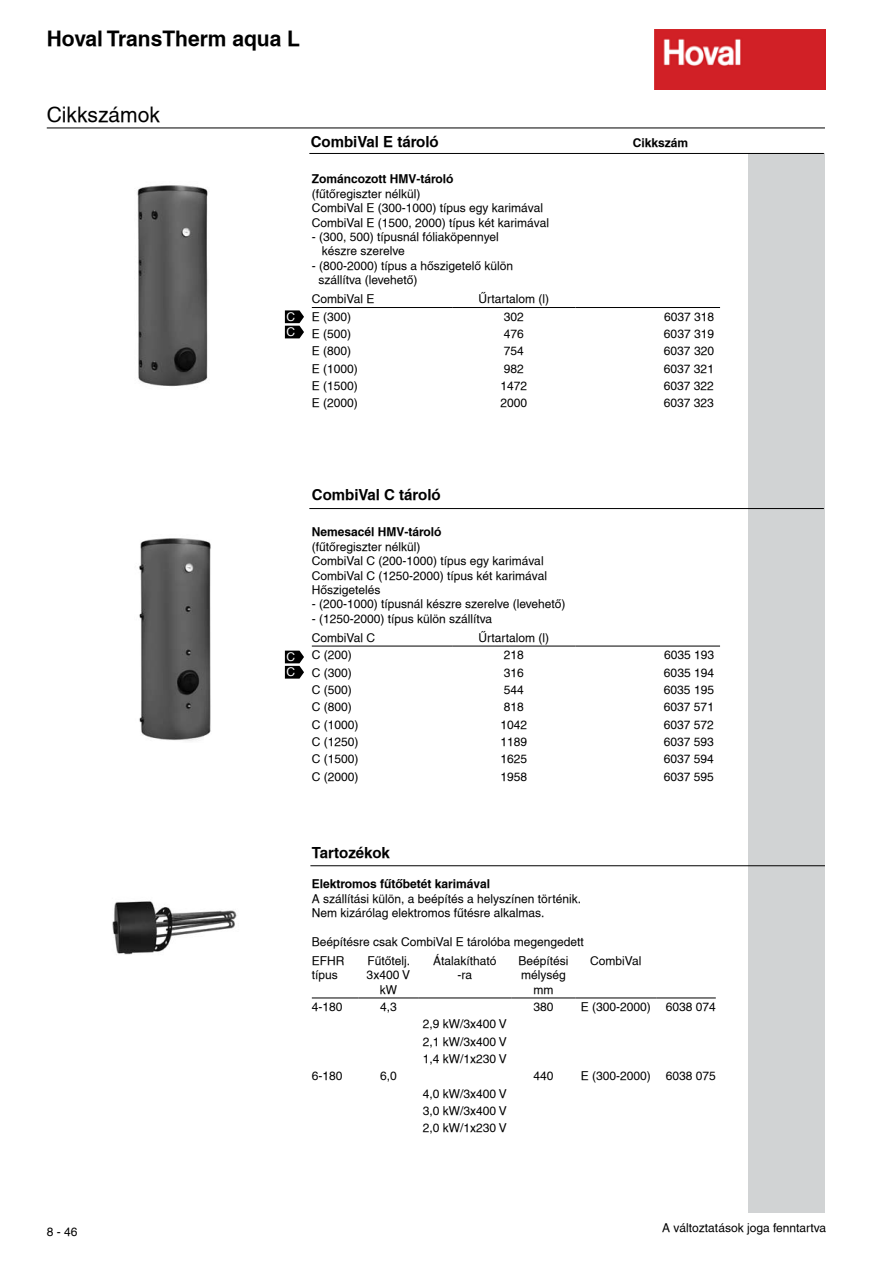
<style>
.page{position:relative;width:893px;height:1263px;background:#fff}
.page>*{position:absolute;margin:0;border:0;box-sizing:border-box;transform-origin:0 0}
.t1{font:700 21px "H Helvetica";color:#000}
.t2{font:21px "H Helvetica Normal";color:#000}
.t3{font:700 15px "H Helvetica";color:#000}
.t4{font:12px/14.4px "H Helvetica Normal";color:#000}
.t5{font:700 12px "H Helvetica";color:#000}
.t6{font:12px/15.3px "H Helvetica Normal";color:#fff}
</style>
<div class="page">
<hr style="left:47px;top:128px;width:778px;height:1px;background:#000">
<img style="left:655px;top:30px;width:170px;height:60px">
<div style="left:748px;top:153px;width:77px;height:1059px;background:#d1d3d4"></div>
<img style="left:137px;top:185px;width:71px;height:202px">
<hr style="left:312px;top:307px;width:140px;height:1px;background:#000">
<hr style="left:452px;top:307px;width:123px;height:1px;background:#000">
<hr style="left:575px;top:307px;width:145px;height:1px;background:#000">
<hr style="left:309px;top:508px;width:515px;height:1px;background:#000">
<img style="left:139px;top:538px;width:72px;height:203px">
<hr style="left:312px;top:646px;width:140px;height:1px;background:#000">
<hr style="left:452px;top:646px;width:123px;height:1px;background:#000">
<hr style="left:575px;top:646px;width:145px;height:1px;background:#000">
<hr style="left:310px;top:865px;width:515px;height:1px;background:#000">
<img style="left:112px;top:901px;width:125px;height:54px">
<hr style="left:312px;top:997px;width:47px;height:1px;background:#000">
<hr style="left:359px;top:997px;width:59px;height:1px;background:#000">
<hr style="left:418px;top:997px;width:94px;height:1px;background:#000">
<hr style="left:512px;top:997px;width:63px;height:1px;background:#000">
<hr style="left:575px;top:997px;width:81px;height:1px;background:#000">
<hr style="left:656px;top:997px;width:60px;height:1px;background:#000">
<svg style="left:285px;top:310px;width:19px;height:28px"></svg>
<svg style="left:285px;top:651px;width:19px;height:28px"></svg>
<hr style="left:309px;top:153px;width:515px;height:1px;background:#000">
<h1 class="t1" style="left:47px;top:25px;width:255px">Hoval TransTherm aqua L</h1>
<h1 class="t2" style="left:47px;top:102px;width:115px">Cikkszámok</h1>
<p class="t6" style="left:286px;top:309px;width:10px">C<br>C</p>
<p class="t3" style="left:311px;top:133px;width:129px">CombiVal E tároló</p>
<p class="t5" style="left:633px;top:136px;width:57px">Cikkszám</p>
<p class="t5" style="left:312px;top:172px;width:143px">Zománcozott HMV-tároló</p>
<p class="t4" style="left:312px;top:186px;width:239px">(fűtőregiszter nélkül)<br>CombiVal E (300-1000) típus egy karimával<br>CombiVal E (1500, 2000) típus két karimával</p>
<p class="t4" style="left:322px;top:229px;width:179px;text-indent:-10px">- (300, 500) típusnál fóliaköpennyel készre szerelve</p>
<p class="t4" style="left:318px;top:258px;width:196px;text-indent:-7px">- (800-2000) típus a hőszigetelő külön szállítva (levehető)</p>
<p class="t4" style="left:312px;top:292px;width:64px">CombiVal E</p>
<p class="t4" style="left:478px;top:292px;width:72px">Űrtartalom (l)</p>
<p class="t4" style="left:312px;top:309px;width:41px">E (300)</p>
<p class="t4" style="left:504px;top:309px;width:22px">302</p>
<p class="t4" style="left:664px;top:309px;width:52px">6037 318</p>
<p class="t4" style="left:312px;top:326px;width:41px">E (500)</p>
<p class="t4" style="left:504px;top:326px;width:22px">476</p>
<p class="t4" style="left:664px;top:326px;width:52px">6037 319</p>
<p class="t4" style="left:312px;top:344px;width:41px">E (800)</p>
<p class="t4" style="left:504px;top:344px;width:22px">754</p>
<p class="t4" style="left:664px;top:344px;width:52px">6037 320</p>
<p class="t4" style="left:312px;top:361px;width:48px">E (1000)</p>
<p class="t4" style="left:504px;top:361px;width:22px">982</p>
<p class="t4" style="left:664px;top:361px;width:52px">6037 321</p>
<p class="t4" style="left:312px;top:378px;width:48px">E (1500)</p>
<p class="t4" style="left:500px;top:378px;width:28px">1472</p>
<p class="t4" style="left:664px;top:378px;width:52px">6037 322</p>
<p class="t4" style="left:312px;top:396px;width:48px">E (2000)</p>
<p class="t4" style="left:500px;top:396px;width:28px">2000</p>
<p class="t4" style="left:664px;top:396px;width:52px">6037 323</p>
<p class="t6" style="left:286px;top:649px;width:10px">C<br>C</p>
<p class="t3" style="left:312px;top:486px;width:130px">CombiVal C tároló</p>
<p class="t5" style="left:312px;top:525px;width:131px">Nemesacél HMV-tároló</p>
<p class="t4" style="left:312px;top:539px;width:237px">(fűtőregiszter nélkül)<br>CombiVal C (200-1000) típus egy karimával<br>CombiVal C (1250-2000) típus két karimával<br>Hőszigetelés</p>
<p class="t4" style="left:312px;top:597px;width:255px">- (200-1000) típusnál készre szerelve (levehető)</p>
<p class="t4" style="left:312px;top:609px;width:182px;line-height:19px">- (1250-2000) típus külön szállítva<br>CombiVal C</p>
<p class="t4" style="left:478px;top:630px;width:72px">Űrtartalom (l)</p>
<p class="t4" style="left:312px;top:648px;width:42px">C (200)</p>
<p class="t4" style="left:504px;top:648px;width:22px">218</p>
<p class="t4" style="left:664px;top:648px;width:52px">6035 193</p>
<p class="t4" style="left:312px;top:665px;width:42px">C (300)</p>
<p class="t4" style="left:504px;top:665px;width:22px">316</p>
<p class="t4" style="left:664px;top:665px;width:52px">6035 194</p>
<p class="t4" style="left:312px;top:682px;width:42px">C (500)</p>
<p class="t4" style="left:504px;top:682px;width:22px">544</p>
<p class="t4" style="left:664px;top:682px;width:52px">6035 195</p>
<p class="t4" style="left:312px;top:700px;width:42px">C (800)</p>
<p class="t4" style="left:504px;top:700px;width:22px">818</p>
<p class="t4" style="left:664px;top:700px;width:52px">6037 571</p>
<p class="t4" style="left:312px;top:717px;width:48px">C (1000)</p>
<p class="t4" style="left:500px;top:717px;width:28px">1042</p>
<p class="t4" style="left:664px;top:717px;width:52px">6037 572</p>
<p class="t4" style="left:312px;top:734px;width:48px">C (1250)</p>
<p class="t4" style="left:500px;top:734px;width:28px">1189</p>
<p class="t4" style="left:664px;top:734px;width:52px">6037 593</p>
<p class="t4" style="left:312px;top:752px;width:48px">C (1500)</p>
<p class="t4" style="left:500px;top:752px;width:28px">1625</p>
<p class="t4" style="left:664px;top:752px;width:52px">6037 594</p>
<p class="t4" style="left:312px;top:769px;width:48px">C (2000)</p>
<p class="t4" style="left:500px;top:769px;width:28px">1958</p>
<p class="t4" style="left:664px;top:769px;width:52px">6037 595</p>
<p class="t3" style="left:312px;top:843px;width:80px">Tartozékok</p>
<p class="t5" style="left:312px;top:877px;width:180px">Elektromos fűtőbetét karimával</p>
<p class="t4" style="left:312px;top:891px;width:271px">A szállítási külön, a beépítés a helyszínen történik.<br>Nem kizárólag elektromos fűtésre alkalmas.</p>
<p class="t4" style="left:312px;top:932px;width:273px;line-height:19px">Beépítésre csak CombiVal E tárolóba megengedett<br>EFHR</p>
<p class="t4" style="left:312px;top:968px;width:28px">típus</p>
<p class="t4" style="left:367px;top:953px;width:45px;text-align:center">Fűtőtelj.<br>3x400 V kW</p>
<p class="t4" style="left:433px;top:953px;width:65px;text-align:center">Átalakítható -ra</p>
<p class="t4" style="left:519px;top:953px;width:52px;text-align:center">Beépítési mélység mm</p>
<p class="t4" style="left:590px;top:953px;width:53px">CombiVal</p>
<p class="t4" style="left:312px;top:999px;width:32px">4-180</p>
<p class="t4" style="left:380px;top:999px;width:18px">4,3</p>
<p class="t4" style="left:534px;top:999px;width:22px">380</p>
<p class="t4" style="left:581px;top:999px;width:136px">E (300-2000) 6038 074</p>
<p class="t4" style="left:423px;top:1015px;width:86px;line-height:17.4px;text-align:justify">2,9 kW/3x400 V 2,1 kW/3x400 V 1,4 kW/1x230 V</p>
<p class="t4" style="left:312px;top:1069px;width:32px">6-180</p>
<p class="t4" style="left:380px;top:1069px;width:18px">6,0</p>
<p class="t4" style="left:534px;top:1069px;width:22px">440</p>
<p class="t4" style="left:581px;top:1069px;width:136px">E (300-2000) 6038 075</p>
<p class="t4" style="left:423px;top:1085px;width:86px;line-height:17.4px;text-align:justify">4,0 kW/3x400 V 3,0 kW/3x400 V 2,0 kW/1x230 V</p>
<p class="t4" style="left:47px;top:1225px;width:32px">8 - 46</p>
<p class="t4" style="left:662px;top:1220px;width:165px">A változtatások joga fenntartva</p>
</div>
